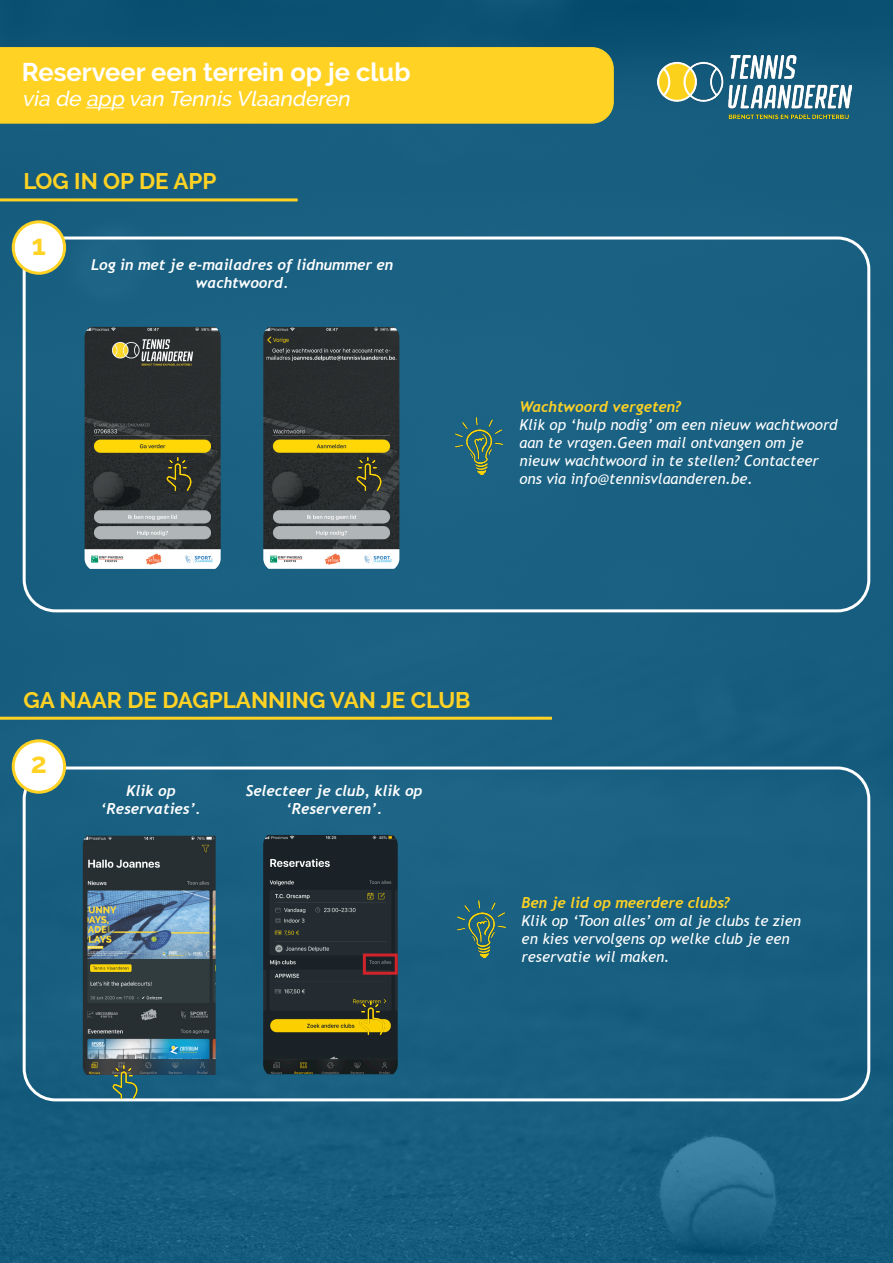
<style>
.page{position:relative;width:893px;height:1263px;background:#185f81}
.page>*{position:absolute;margin:0;border:0;box-sizing:border-box;transform-origin:0 0}
.t1{font:700 28.5px "Raleway";color:#ffd224}
.t2{font:700 25.5px "Raleway";color:#fff}
.t3{font:700 22.5px "Raleway";color:#ffd224}
.t4{font:italic 500 21px "Raleway";color:#fff}
.t5{font:italic 15px/18px "Trebuchet MS";color:#fff}
.t6{font:italic 700 15px/18px "Trebuchet";color:#fff;text-align:center}
.t7{font:italic 700 15px "Trebuchet";color:#ffd224}
.s1{font-family:"Trebuchet";font-weight:700;color:#ffd224}
</style>
<div class="page">
<hr style="left:0;top:198px;width:298px;height:3px;background:#ffd224">
<img style="left:658px;top:55px;width:193px;height:63px">
<div style="left:23px;top:236px;width:847px;height:376px;border:3px solid #fff;border-radius:31px"></div>
<div style="left:0;top:47px;width:614px;height:77px;background:#ffd224"></div>
<hr style="left:86px;top:107px;width:38px;height:1px;background:#fff">
<img style="left:85px;top:327px;width:136px;height:242px">
<div style="left:13px;top:222px;width:52px;height:51px;background:#fff;border-radius:50%"></div>
<div style="left:12px;top:220px;width:54px;height:55px;border:3px solid #ffd224;border-radius:50%"></div>
<img style="left:263px;top:327px;width:136px;height:242px">
<hr style="left:0;top:717px;width:552px;height:3px;background:#ffd224">
<div style="left:23px;top:766px;width:847px;height:335px;border:3px solid #fff;border-radius:31px"></div>
<div style="left:13px;top:741px;width:52px;height:51px;background:#fff;border-radius:50%"></div>
<div style="left:12px;top:739px;width:54px;height:55px;border:3px solid #ffd224;border-radius:50%"></div>
<img style="left:163px;top:458px;width:33px;height:33px">
<img style="left:353px;top:458px;width:33px;height:33px">
<img style="left:455px;top:417px;width:48px;height:57px">
<img style="left:83px;top:836px;width:133px;height:239px">
<img style="left:263px;top:835px;width:135px;height:239px">
<img style="left:109px;top:1065px;width:33px;height:33px">
<img style="left:355px;top:1001px;width:33px;height:33px">
<div style="left:363px;top:953px;width:35px;height:22px;border:3px solid #d1232a"></div>
<img style="left:457px;top:901px;width:48px;height:57px">
<p class="t2" style="left:22px;top:58px;width:390px">Reserveer een terrein op je club</p>
<p class="t4" style="left:22px;top:87px;width:334px">via de app van Tennis Vlaanderen</p>
<p class="t3" style="left:23px;top:168px;width:195px">LOG IN OP DE APP</p>
<p class="t1" style="left:32px;top:228px;width:16px">1</p>
<p class="t6" style="left:91px;top:256px;width:304px">Log in met je e-mailadres of lidnummer en wachtwoord.</p>
<p class="t7" style="left:519px;top:397px;width:163px">Wachtwoord vergeten?</p>
<p class="t5" style="left:519px;top:415px;width:320px">Klik op ‘hulp nodig’ om een nieuw wachtwoord aan te vragen.Geen mail ontvangen om je nieuw wachtwoord in te stellen? Contacteer ons via info@tennisvlaanderen.be.</p>
<p class="t3" style="left:23px;top:687px;width:449px">GA NAAR DE DAGPLANNING VAN JE CLUB</p>
<p class="t1" style="left:31px;top:746px;width:18px">2</p>
<p class="t6" style="left:101px;top:782px;width:101px">Klik op ‘Reservaties’.</p>
<p class="t6" style="left:246px;top:782px;width:178px">Selecteer je club, klik op ‘Reserveren’.</p>
<p class="t5" style="left:522px;top:893px;width:281px"><span class="s1">Ben je lid op meerdere clubs?<br></span>Klik op ‘Toon alles’ om al je clubs te zien en kies vervolgens op welke club je een reservatie wil maken.</p>
</div>
